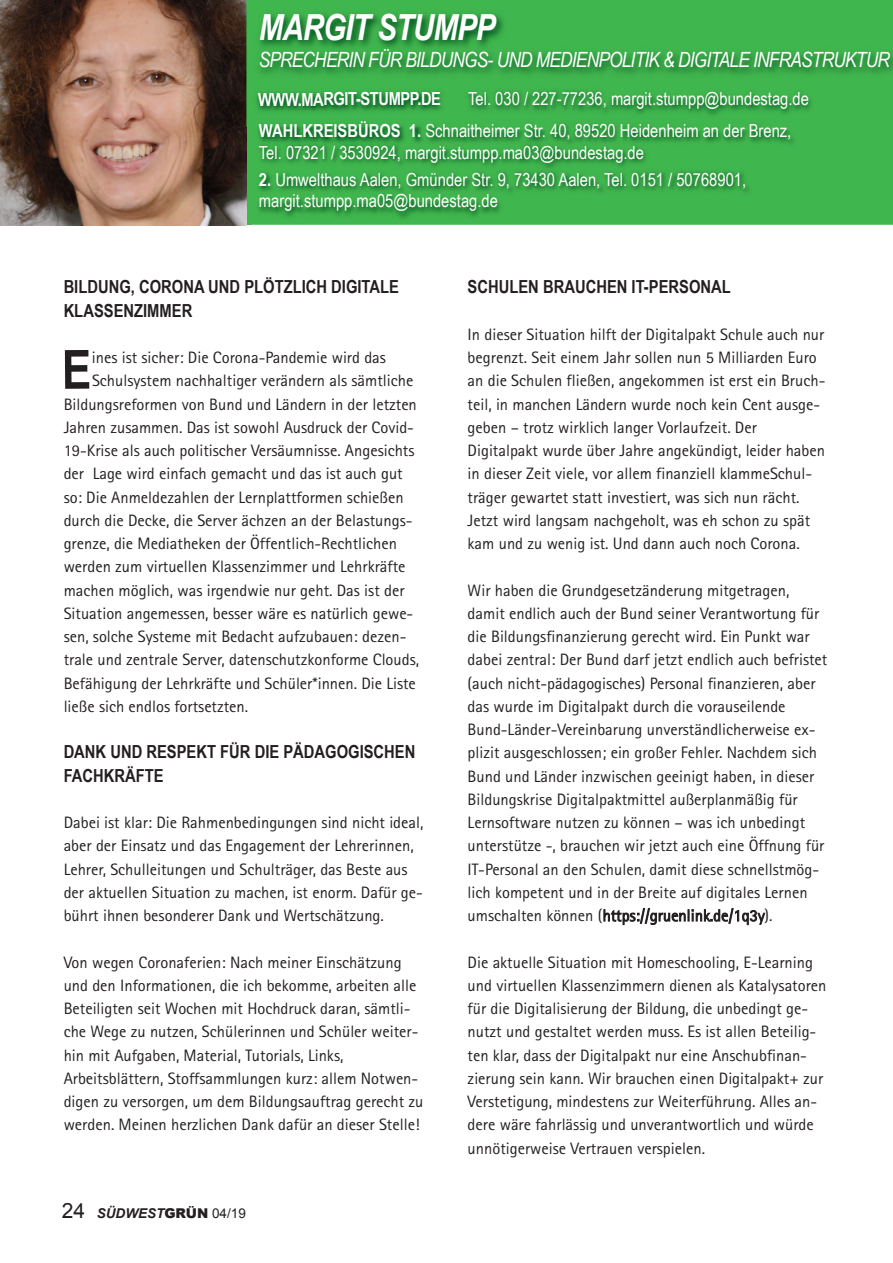
<style>
.page{position:relative;width:893px;height:1263px;background:#fff}
.page>*{position:absolute;margin:0;border:0;box-sizing:border-box;transform-origin:0 0}
.t1{font:700 54px "Arial Narrow";color:#231f20}
.t2{font:italic 700 36px "Arial Narrow";letter-spacing:-.025em;color:#fff}
.t3{font:italic 21px "Arial Narrow";letter-spacing:-.035em;color:#fff}
.t4{font:18px/32.1px "Arial Narrow";color:#fff}
.t5{font:700 18px/23.2px "Arial Narrow";color:#231f20}
.t6{font:700 18px "Arial Narrow";letter-spacing:-.03em;color:#fff}
.t7{font:16.5px/23.2px "Agfa Rotis Sans Serif";color:#231f20}
.t8{font:italic 700 13.5px "Arial";color:#231f20}
.s1{font-weight:700}
.s2{font-weight:400;font-style:normal;font-size:21px}
.s3{font-weight:900;font-style:normal}
.s4{font-weight:400;font-style:normal}
</style>
<div class="page">
<img style="left:0;top:0;width:246px;height:225px">
<img style="left:246px;top:1px;width:647px;height:126px">
<img style="left:251px;top:81px;width:321px;height:46px">
<img style="left:461px;top:83px;width:426px;height:44px">
<img style="left:252px;top:127px;width:641px;height:98px">
<svg style="left:887px;top:115px;width:6px;height:12px"></svg>
<img style="left:252px;top:115px;width:209px;height:12px">
<div style="left:461px;top:115px;width:426px;height:10px;background:#40b64e"></div>
<h2 class="t2" style="left:259px;top:6px;width:238px">MARGIT STUMPP</h2>
<p class="t3" style="left:259px;top:47px;width:633px">SPRECHERIN FÜR BILDUNGS- UND MEDIENPOLITIK &amp; DIGITALE INFRASTRUKTUR</p>
<p class="t6" style="left:258px;top:88px;width:185px">WWW.MARGIT-STUMPP.DE</p>
<p class="t4" style="left:259px;top:82px;width:552px;text-indent:209px">Tel. 030 / 227-77236, margit.stumpp@bundestag.de<br><span class="s1">WAHLKREISBÜROS 1.</span> Schnaitheimer Str. 40, 89520 Heidenheim an der Brenz,</p>
<p class="t4" style="left:259px;top:136px;width:387px">Tel. 07321 / 3530924, margit.stumpp.ma03@bundestag.de</p>
<p class="t4" style="left:259px;top:168px;width:489px;line-height:21.6px"><span class="s1">2.</span> Umwelthaus Aalen, Gmünder Str. 9, 73430 Aalen, Tel. 0151 / 50768901, margit.stumpp.ma05@bundestag.de</p>
<p class="t5" style="left:64px;top:275px;width:337px">BILDUNG, CORONA UND PLÖTZLICH DIGITALE<br>KLASSENZIMMER</p>
<p class="t7" style="left:92px;top:347px;width:296px">ines ist sicher: Die Corona-Pandemie wird das</p>
<p class="t7" style="left:92px;top:371px;width:323px">Schulsystem nachhaltiger verändern als sämtliche</p>
<p class="t7" style="left:64px;top:394px;width:355px">Bildungsreformen von Bund und Ländern in der letzten</p>
<p class="t7" style="left:64px;top:417px;width:352px">Jahren zusammen. Das ist sowohl Ausdruck der Covid-</p>
<p class="t7" style="left:64px;top:440px;width:352px">19-Krise als auch politischer Versäumnisse. Angesichts</p>
<p class="t7" style="left:64px;top:464px;width:341px">der Lage wird einfach gemacht und das ist auch gut</p>
<p class="t7" style="left:64px;top:487px;width:341px">so: Die Anmeldezahlen der Lernplattformen schießen</p>
<p class="t7" style="left:64px;top:510px;width:350px">durch die Decke, die Server ächzen an der Belastungs-</p>
<p class="t7" style="left:64px;top:533px;width:335px">grenze, die Mediatheken der Öffentlich-Rechtlichen</p>
<p class="t7" style="left:64px;top:557px;width:343px">werden zum virtuellen Klassenzimmer und Lehrkräfte</p>
<p class="t7" style="left:64px;top:580px;width:342px">machen möglich, was irgendwie nur geht. Das ist der</p>
<p class="t7" style="left:64px;top:603px;width:351px">Situation angemessen, besser wäre es natürlich gewe-</p>
<p class="t7" style="left:64px;top:626px;width:344px">sen, solche Systeme mit Bedacht aufzubauen: dezen-</p>
<p class="t7" style="left:64px;top:650px;width:357px">trale und zentrale Server, datenschutzkonforme Clouds,</p>
<p class="t7" style="left:64px;top:673px;width:354px">Befähigung der Lehrkräfte und Schüler*innen. Die Liste</p>
<p class="t7" style="left:64px;top:696px;width:186px">ließe sich endlos fortsetzten.</p>
<p class="t5" style="left:64px;top:740px;width:353px">DANK UND RESPEKT FÜR DIE PÄDAGOGISCHEN<br>FACHKRÄFTE</p>
<p class="t7" style="left:64px;top:812px;width:361px">Dabei ist klar: Die Rahmenbedingungen sind nicht ideal, aber der Einsatz und das Engagement der Lehrerinnen, Lehrer, Schulleitungen und Schulträger, das Beste aus der aktuellen Situation zu machen, ist enorm. Dafür ge&shy;bührt ihnen besonderer Dank und Wertschätzung.</p>
<p class="t7" style="left:64px;top:952px;width:361px">Von wegen Coronaferien: Nach meiner Einschätzung und den Informationen, die ich bekomme, arbeiten alle Beteiligten seit Wochen mit Hochdruck daran, sämtli&shy;che Wege zu nutzen, Schülerinnen und Schüler weiter&shy;hin mit Aufgaben, Material, Tutorials, Links, Arbeitsblättern, Stoffsammlungen kurz: allem Notwen&shy;digen zu versorgen, um dem Bildungsauftrag gerecht zu werden. Meinen herzlichen Dank dafür an dieser Stelle!</p>
<h1 class="t1" style="left:62px;top:338px;width:31px">E</h1>
<p class="t8" style="left:62px;top:1205px;width:186px"><span class="s2">24</span> SÜDWEST<span class="s3">GRÜN</span> <span class="s4">04/19</span></p>
<p class="t5" style="left:468px;top:275px;width:265px">SCHULEN BRAUCHEN IT-PERSONAL</p>
<p class="t7" style="left:468px;top:324px;width:359px">In dieser Situation hilft der Digitalpakt Schule auch nur begrenzt. Seit einem Jahr sollen nun 5 Milliarden Euro an die Schulen fließen, angekommen ist erst ein Bruch&shy;teil, in manchen Ländern wurde noch kein Cent ausge&shy;geben – trotz wirklich langer Vorlaufzeit. Der Digitalpakt wurde über Jahre angekündigt, leider haben in dieser Zeit viele, vor allem finanziell klammeSchul&shy;träger gewartet statt investiert, was sich nun rächt.<br>Jetzt wird langsam nachgeholt, was eh schon zu spät kam und zu wenig ist. Und dann auch noch Corona.</p>
<p class="t7" style="left:468px;top:580px;width:361px">Wir haben die Grundgesetzänderung mitgetragen, damit endlich auch der Bund seiner Verantwortung für die Bildungsfinanzierung gerecht wird. Ein Punkt war dabei zentral: Der Bund darf jetzt endlich auch befristet (auch nicht-pädagogisches) Personal finanzieren, aber das wurde im Digitalpakt durch die vorauseilende Bund-Länder-Vereinbarung unverständlicherweise ex&shy;plizit ausgeschlossen; ein großer Fehler. Nachdem sich Bund und Länder inzwischen geeinigt haben, in dieser Bildungskrise Digitalpaktmittel außerplanmäßig für Lernsoftware nutzen zu können – was ich unbedingt unterstütze -, brauchen wir jetzt auch eine Öffnung für IT-Personal an den Schulen, damit diese schnellstmög&shy;lich kompetent und in der Breite auf digitales Lernen umschalten können (https://gruenlink.de/1q3y).</p>
<p class="t7" style="left:468px;top:952px;width:360px">Die aktuelle Situation mit Homeschooling, E-Learning und virtuellen Klassenzimmern dienen als Katalysatoren für die Digitalisierung der Bildung, die unbedingt ge&shy;nutzt und gestaltet werden muss. Es ist allen Beteilig&shy;ten klar, dass der Digitalpakt nur eine Anschubfinan&shy;zierung sein kann. Wir brauchen einen Digitalpakt+ zur Verstetigung, mindestens zur Weiterführung. Alles an&shy;dere wäre fahrlässig und unverantwortlich und würde unnötigerweise Vertrauen verspielen.</p>
</div>
